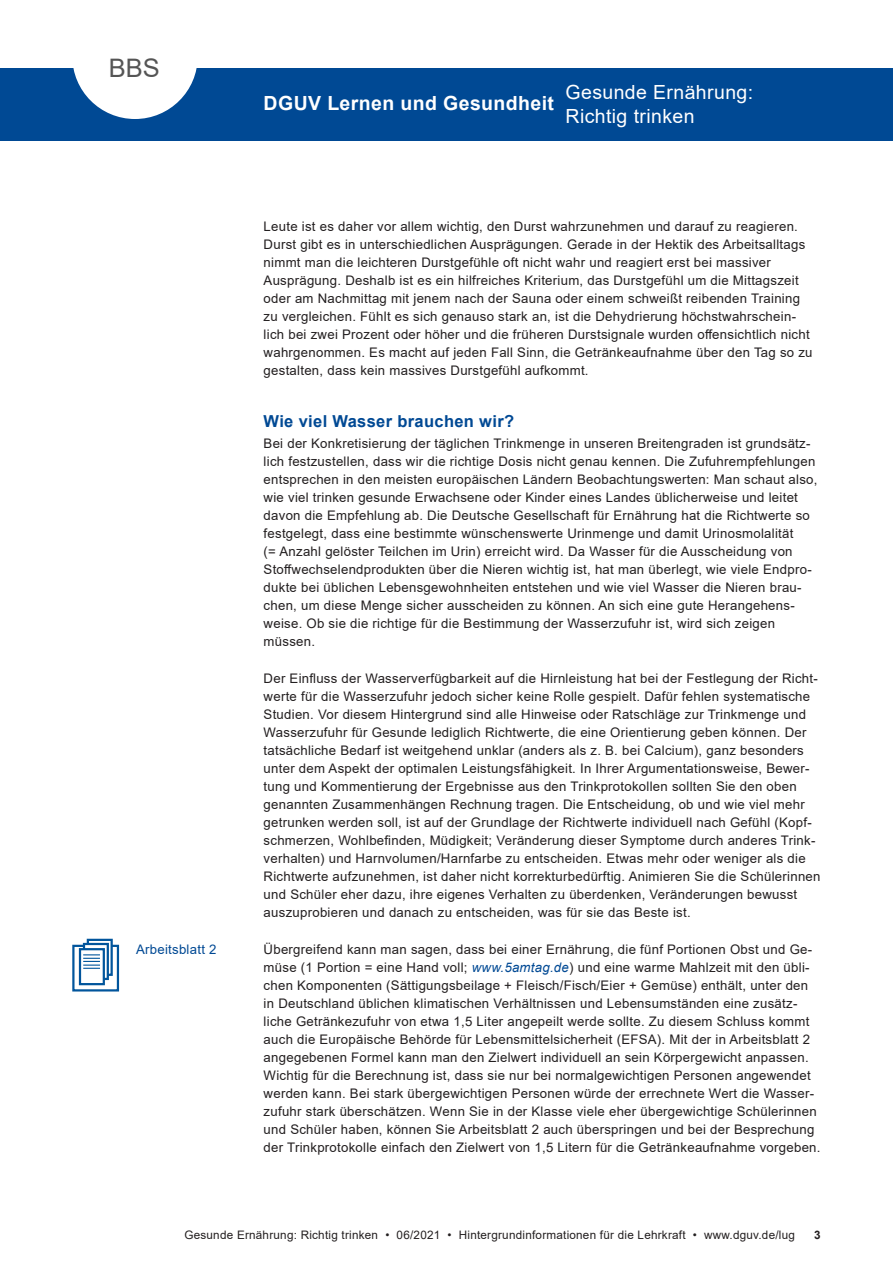
<style>
.page{position:relative;width:893px;height:1263px;background:#fff}
.page>*{position:absolute;margin:0;border:0;box-sizing:border-box;transform-origin:0 0}
.t1{font:25.5px "Arial";color:#555}
.t2{font:19.5px/23.4px "Arial";letter-spacing:.02em;color:#fff}
.t3{font:700 19.5px "Arial";letter-spacing:.02em;color:#fff}
.Zwischenueberschrift{font:700 16.5px "Arial";letter-spacing:.02em;color:#004994}
.Fliesstext{font:13.2px/18px "Arial";letter-spacing:.02em;color:#231f20}
.hinweis_links{font:13.2px "Arial";letter-spacing:.02em;color:#004994}
.t4{font:11.7px "Arial";letter-spacing:.02em;color:#231f20}
.t5{font:700 11.7px "Arial";color:#231f20}
.s1{font-style:italic;color:#004994}
</style>
<div class="page">
<div style="left:0;top:68px;width:893px;height:72px;background:#004994"></div>
<svg style="left:73px;top:68px;width:124px;height:51px"></svg>
<div style="left:73px;top:946px;width:45px;height:44px;background:linear-gradient(to right,#fff,#fefeff)"></div>
<div style="left:72px;top:945px;width:47px;height:46px;border:2px solid #01559c"></div>
<svg style="left:90px;top:942px;width:20px;height:31px"></svg>
<div style="left:87px;top:939px;width:26px;height:37px;border:2px solid #01559c"></div>
<div style="left:83px;top:943px;width:26px;height:37px;background:#fff;border:2px solid #01559c"></div>
<div style="left:79px;top:948px;width:26px;height:37px;background:#fff;border:2px solid #01559c"></div>
<svg style="left:83px;top:954px;width:17px;height:15px"></svg>
<h1 class="t1" style="left:109px;top:50px;width:53px">BBS</h1>
<p class="hinweis_links" style="left:136px;top:941px;width:82px">Arbeitsblatt 2</p>
<h2 class="t3" style="left:264px;top:89px;width:292px">DGUV Lernen und Gesundheit</h2>
<h2 class="t2" style="left:566px;top:81px;width:189px">Gesunde Ernährung:<br>Richtig trinken</h2>
<p class="Fliesstext" style="left:264px;top:217px;width:536px">Leute ist es daher vor allem wichtig, den Durst wahrzunehmen und darauf zu reagieren.</p>
<p class="Fliesstext" style="left:264px;top:235px;width:550px">Durst gibt es in unterschiedlichen Ausprägungen. Gerade in der Hektik des Arbeitsalltags nimmt man die leichteren Durstgefühle oft nicht wahr und reagiert erst bei massiver Ausprägung. Deshalb ist es ein hilfreiches Kriterium, das Durstgefühl um die Mittagszeit oder am Nachmittag mit jenem nach der Sauna oder einem schweißt reibenden Training zu vergleichen. Fühlt es sich genauso stark an, ist die Dehydrierung höchstwahrschein&shy;lich bei zwei Prozent oder höher und die früheren Durstsignale wurden offensichtlich nicht wahrgenommen. Es macht auf jeden Fall Sinn, die Getränkeaufnahme über den Tag so zu gestalten, dass kein massives Durstgefühl aufkommt.</p>
<p class="Zwischenueberschrift" style="left:264px;top:409px;width:252px">Wie viel Wasser brauchen wir?</p>
<p class="Fliesstext" style="left:264px;top:434px;width:555px">Bei der Konkretisierung der täglichen Trinkmenge in unseren Breitengraden ist grundsätz&shy;lich festzustellen, dass wir die richtige Dosis nicht genau kennen. Die Zufuhrempfehlungen entsprechen in den meisten europäischen Ländern Beobachtungswerten: Man schaut also, wie viel trinken gesunde Erwachsene oder Kinder eines Landes üblicherweise und leitet davon die Empfehlung ab. Die Deutsche Gesellschaft für Ernährung hat die Richtwerte so festgelegt, dass eine bestimmte wünschenswerte Urinmenge und damit Urinosmolalität<br>(= Anzahl gelöster Teilchen im Urin) erreicht wird. Da Wasser für die Ausscheidung von Stoffwechselendprodukten über die Nieren wichtig ist, hat man überlegt, wie viele Endpro&shy;dukte bei üblichen Lebensgewohnheiten entstehen und wie viel Wasser die Nieren brau&shy;chen, um diese Menge sicher ausscheiden zu können. An sich eine gute Herangehens&shy;weise. Ob sie die richtige für die Bestimmung der Wasserzufuhr ist, wird sich zeigen</p>
<p class="Fliesstext" style="left:264px;top:633px;width:53px">müssen.</p>
<p class="Fliesstext" style="left:264px;top:669px;width:556px">Der Einfluss der Wasserverfügbarkeit auf die Hirnleistung hat bei der Festlegung der Richt&shy;werte für die Wasserzufuhr jedoch sicher keine Rolle gespielt. Dafür fehlen systematische Studien. Vor diesem Hintergrund sind alle Hinweise oder Ratschläge zur Trinkmenge und Wasserzufuhr für Gesunde lediglich Richtwerte, die eine Orientierung geben können. Der tatsächliche Bedarf ist weitgehend unklar (anders als z. B. bei Calcium), ganz besonders</p>
<p class="Fliesstext" style="left:264px;top:759px;width:558px">unter dem Aspekt der optimalen Leistungsfähigkeit. In Ihrer Argumentationsweise, Bewer&shy;tung und Kommentierung der Ergebnisse aus den Trinkprotokollen sollten Sie den oben genannten Zusammenhängen Rechnung tragen. Die Entscheidung, ob und wie viel mehr getrunken werden soll, ist auf der Grundlage der Richtwerte individuell nach Gefühl (Kopf&shy;schmerzen, Wohlbefinden, Müdigkeit; Veränderung dieser Symptome durch anderes Trink&shy;verhalten) und Harnvolumen/Harnfarbe zu entscheiden. Etwas mehr oder weniger als die Richtwerte aufzunehmen, ist daher nicht korrekturbedürftig. Animieren Sie die Schülerinnen</p>
<p class="Fliesstext" style="left:264px;top:886px;width:535px">und Schüler eher dazu, ihre eigenes Verhalten zu überdenken, Veränderungen bewusst auszuprobieren und danach zu entscheiden, was für sie das Beste ist.</p>
<p class="Fliesstext" style="left:264px;top:940px;width:550px">Übergreifend kann man sagen, dass bei einer Ernährung, die fünf Portionen Obst und Ge&shy;müse (1 Portion = eine Hand voll; <span class="s1">www.5amtag.de</span>) und eine warme Mahlzeit mit den übli&shy;chen Komponenten (Sättigungsbeilage + Fleisch/Fisch/Eier + Gemüse) enthält, unter den in Deutschland üblichen klimatischen Verhältnissen und Lebensumständen eine zusätz&shy;liche Getränkezufuhr von etwa 1,5 Liter angepeilt werde sollte. Zu diesem Schluss kommt</p>
<p class="Fliesstext" style="left:264px;top:1030px;width:548px">auch die Europäische Behörde für Lebensmittelsicherheit (EFSA). Mit der in Arbeitsblatt 2</p>
<p class="Fliesstext" style="left:264px;top:1048px;width:547px">angegebenen Formel kann man den Zielwert individuell an sein Körpergewicht anpassen.</p>
<p class="Fliesstext" style="left:264px;top:1066px;width:549px">Wichtig für die Berechnung ist, dass sie nur bei normalgewichtigen Personen angewendet</p>
<p class="Fliesstext" style="left:264px;top:1084px;width:555px">werden kann. Bei stark übergewichtigen Personen würde der errechnete Wert die Wasser&shy;zufuhr stark überschätzen. Wenn Sie in der Klasse viele eher übergewichtige Schülerinnen</p>
<p class="Fliesstext" style="left:264px;top:1120px;width:558px">und Schüler haben, können Sie Arbeitsblatt 2 auch überspringen und bei der Besprechung der Trinkprotokolle einfach den Zielwert von 1,5 Litern für die Getränkeaufnahme vorgeben.</p>
<p class="t4" style="left:184px;top:1227px;width:612px">Gesunde Ernährung: Richtig trinken • 06/2021 • Hintergrundinformationen für die Lehrkraft • www.dguv.de/lug</p>
<p class="t5" style="left:814px;top:1227px;width:8px">3</p>
</div>
